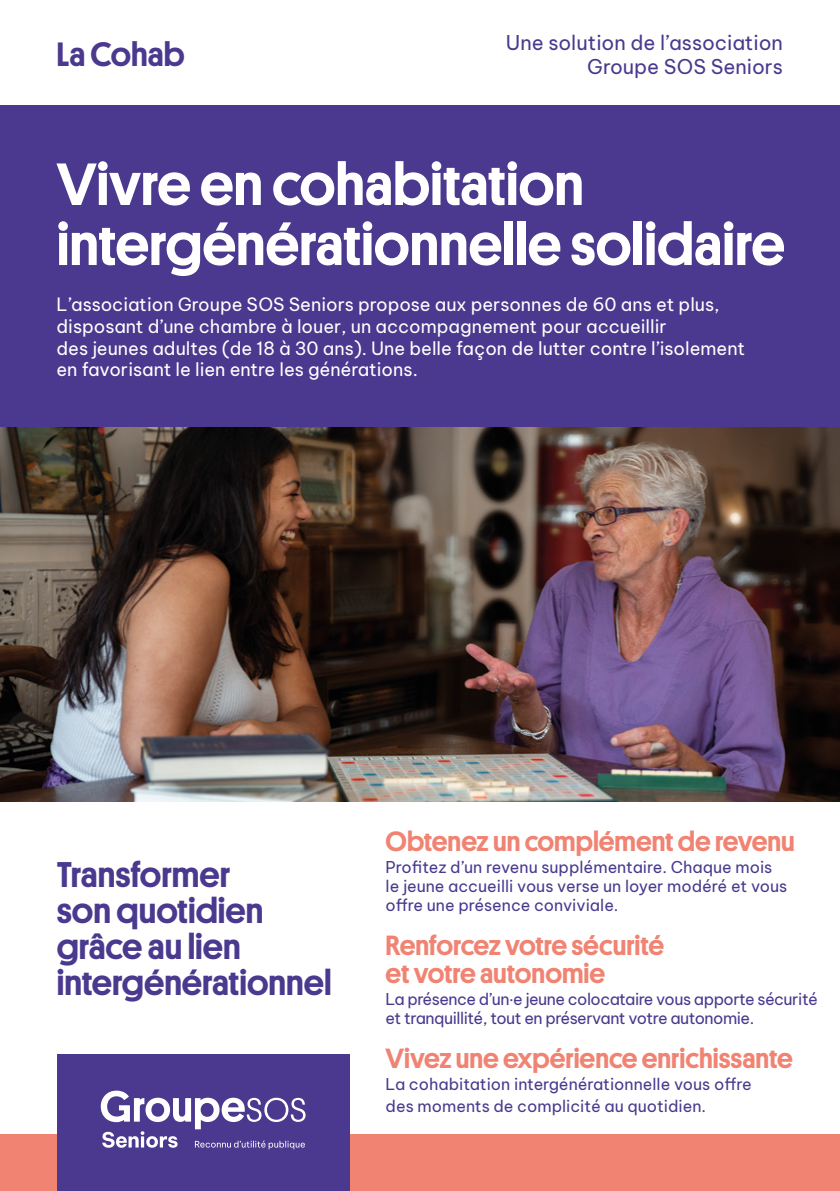
<style>
.page{position:relative;width:840px;height:1191px;background:#fff}
.page>*{position:absolute;margin:0;border:0;box-sizing:border-box;transform-origin:0 0}
.t1{font:500 60px/60px "Platform";color:#fff}
.t2{font:500 36px/36px "Platform";color:#4a398e}
.t3{font:500 34px "Platform";color:#4a398e}
.t4{font:500 28px/28px "Platform";color:#f08372}
.t5{font:20px/24px "Be Vietnam Pro";color:#4a398e;text-align:right}
.t6{font:18px/21.6px "Be Vietnam Pro";color:#fff}
.t7{font:16px/19.2px "Be Vietnam Pro";color:#4a398e}
.t8{font:16px/19.2px "Be Vietnam Pro";letter-spacing:-.03em;color:#4a398e}
</style>
<div class="page">
<img style="left:0;top:427px;width:839px;height:374px">
<div style="left:0;top:105px;width:839px;height:322px;background:#4a398e"></div>
<div style="left:0;top:1134px;width:839px;height:57px;background:#f08372"></div>
<div style="left:57px;top:1054px;width:292px;height:137px;background:#4a398e"></div>
<svg style="left:101px;top:1090px;width:204px;height:59px"></svg>
<h3 class="t3" style="left:56px;top:29px;width:130px">La Cohab</h3>
<p class="t5" style="left:505px;top:29px;width:278px">Une solution de l’association<br>Groupe SOS Seniors</p>
<h1 class="t1" style="left:57px;top:151px;width:729px">Vivre en cohabitation intergénérationnelle solidaire</h1>
<p class="t6" style="left:56px;top:292px;width:689px">L’association Groupe SOS Seniors propose aux personnes de 60 ans et plus, disposant d’une chambre à louer, un accompagnement pour accueillir<br>des jeunes adultes (de 18 à 30 ans). Une belle façon de lutter contre l’isolement en favorisant le lien entre les générations.</p>
<h2 class="t2" style="left:57px;top:854px;width:276px">Transformer<br>son quotidien grâce au lien intergénérationnel</h2>
<h3 class="t4" style="left:385px;top:825px;width:410px">Obtenez un complément de revenu</h3>
<p class="t7" style="left:385px;top:855px;width:403px">Profitez d’un revenu supplémentaire. Chaque mois le jeune accueilli vous verse un loyer modéré et vous offre une présence conviviale.</p>
<h3 class="t4" style="left:385px;top:929px;width:280px">Renforcez votre sécurité et votre autonomie</h3>
<p class="t8" style="left:385px;top:987px;width:433px">La présence d’un.e jeune colocataire vous apporte sécurité et tranquillité, tout en préservant votre autonomie.</p>
<h3 class="t4" style="left:385px;top:1042px;width:408px">Vivez une expérience enrichissante</h3>
<p class="t7" style="left:385px;top:1071px;width:367px;line-height:22px">La cohabitation intergénérationnelle vous offre des moments de complicité au quotidien.</p>
</div>
